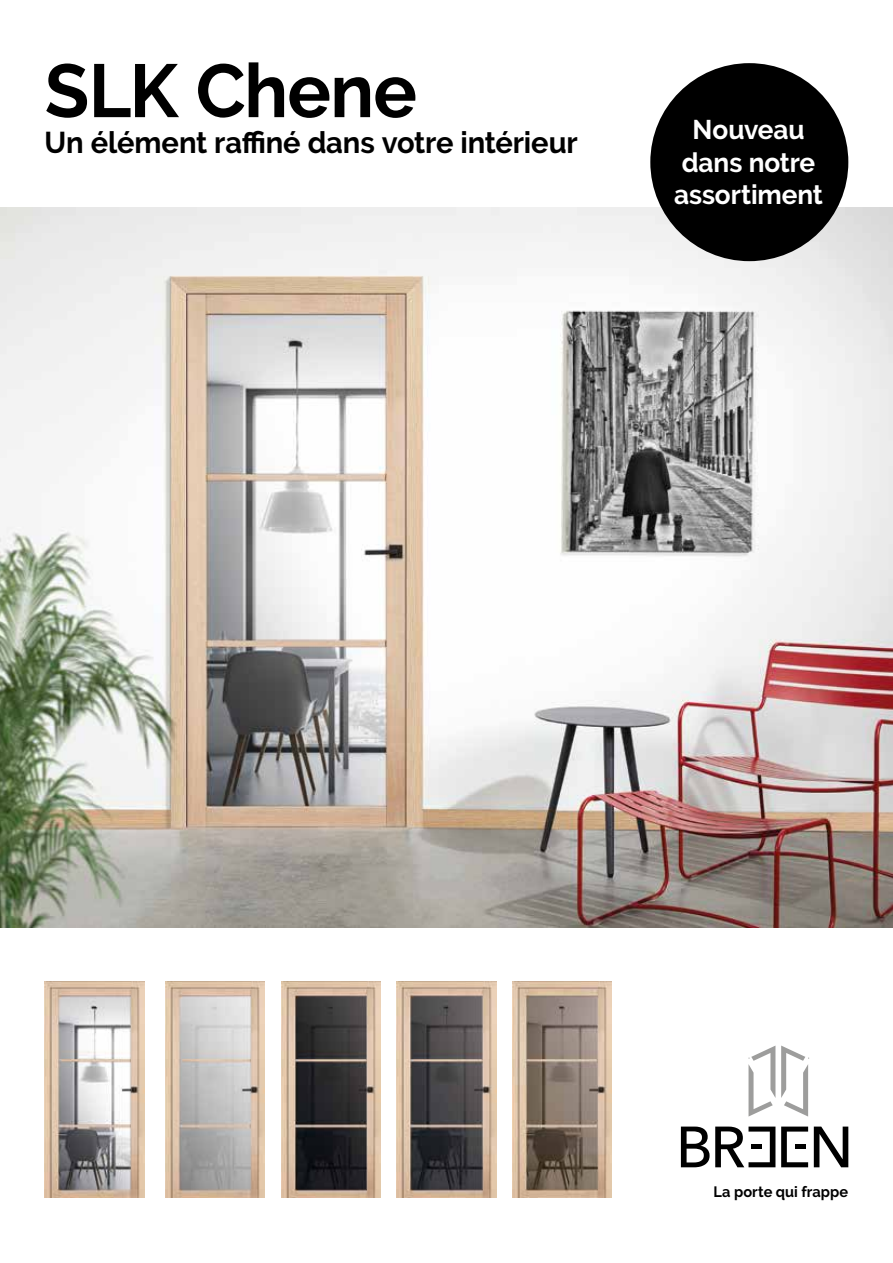
<style>
.page{position:relative;width:893px;height:1263px;background:#fff}
.page>*{position:absolute;margin:0;border:0;box-sizing:border-box;transform-origin:0 0}
.t1{font:700 75px "Raleway";letter-spacing:-.01em;color:#000}
.t2{font:700 30px "Raleway";letter-spacing:-.005em;color:#000}
.t3{font:700 27px/32.4px "Raleway";letter-spacing:-.005em;color:#fff;text-align:center}
.t4{font:700 15px "Raleway";letter-spacing:.005em;color:#000}
</style>
<div class="page">
<img style="left:0;top:207px;width:893px;height:720px">
<svg style="left:814px;top:1126px;width:34px;height:41px"></svg>
<svg style="left:681px;top:1126px;width:94px;height:41px"></svg>
<div style="left:751px;top:1144px;width:11px;height:5px;background:#000"></div>
<svg style="left:781px;top:1126px;width:27px;height:41px"></svg>
<div style="left:795px;top:1144px;width:10px;height:5px;background:#000"></div>
<svg style="left:748px;top:1046px;width:27px;height:70px"></svg>
<svg style="left:781px;top:1045px;width:27px;height:71px"></svg>
<div style="left:650px;top:63px;width:198px;height:198px;background:#000;border-radius:50%"></div>
<img style="left:165px;top:981px;width:100px;height:216px">
<img style="left:45px;top:981px;width:99px;height:216px">
<img style="left:281px;top:981px;width:100px;height:216px">
<img style="left:397px;top:981px;width:99px;height:216px">
<img style="left:512px;top:981px;width:100px;height:216px">
<h1 class="t1" style="left:45px;top:48px;width:374px">SLK Chene</h1>
<p class="t2" style="left:45px;top:125px;width:535px">Un élément raffiné dans votre intérieur</p>
<p class="t3" style="left:674px;top:114px;width:150px">Nouveau dans notre assortiment</p>
<p class="t4" style="left:713px;top:1183px;width:136px">La porte qui frappe</p>
</div>
